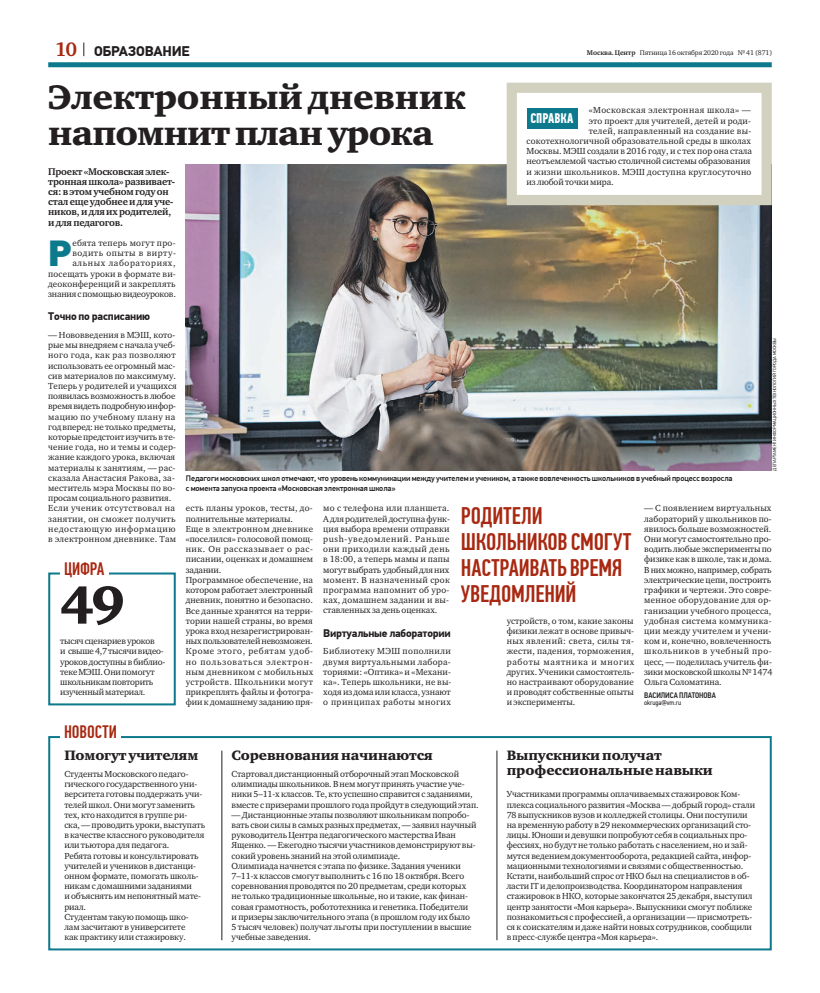
<style>
.page{position:relative;width:820px;height:993px;background:#fff}
.page>*{position:absolute;margin:0;border:0;box-sizing:border-box;transform-origin:0 0}
.t1{font:53px "Charter ITC Black";color:#231f20}
.t2{font:900 36.2px "PF Din Text Pro";color:#0c7a8c}
.t3{font:35px/36px "Charter ITC Black";letter-spacing:-.005em;color:#231f20}
.t4{font:500 24px/26px "PF Din Text Comp Pro";letter-spacing:-.01em;color:#a82811}
.t5{font:500 18px "PF Din Text Comp Pro";letter-spacing:-.01em;color:#a82811}
.t6{font:14px/15px "Charter ITC Black";letter-spacing:-.01em;color:#231f20}
.t7{font:700 14px "PF Din Text Pro";letter-spacing:-.015em;color:#231f20}
.t8{font:700 13.9px "PF Din Text Comp Pro";letter-spacing:-.005em;color:#fff}
.t9{font:700 11px "PF Din Text Pro";letter-spacing:-.02em;color:#231f20}
.t10{font:700 10px/10.2px "Charter ITC";letter-spacing:-.02em;color:#231f20}
.t11{font:9px/10.2px "Charter ITC";letter-spacing:-.01em;color:#231f20}
.t12{font:9px/10.2px "Charter ITC";letter-spacing:.01em;color:#231f20}
.t13{font:9px/10.2px "Charter ITC";letter-spacing:.015em;color:#231f20;text-align:right}
.t14{font:9px "Charter ITC";letter-spacing:.025em;color:#231f20}
.t15{font:9px "Charter ITC";letter-spacing:.045em;color:#231f20}
.t16{font:500 8px/10.2px "PF Din Text Pro";letter-spacing:-.01em;color:#231f20}
.t17{font:500 8px "PF Din Text Cond Pro";letter-spacing:-.01em;color:#231f20}
.t18{font:7px "Charter ITC";letter-spacing:-.01em;color:#231f20}
.t19{font:7px "PF Din Text Cond Pro";letter-spacing:-.01em;color:#231f20}
.t20{font:4.5px "PF Din Text Pro";color:#231f20}
.s1{font-family:"Charter ITC";font-size:20px;color:#a82811}
.s2{font-weight:700}
</style>
<div class="page">
<div style="left:48px;top:62px;width:723px;height:5px;background:#0c7a8c"></div>
<svg style="left:83px;top:43px;width:1px;height:13px"></svg>
<div style="left:48px;top:735px;width:723px;height:215px;border:2px solid #0c7a8c"></div>
<div style="left:60px;top:721px;width:61px;height:20px;background:#fff"></div>
<hr style="left:221px;top:750px;width:1px;height:189px;background:#231f20">
<hr style="left:496px;top:750px;width:1px;height:189px;background:#231f20">
<div style="left:48px;top:572px;width:128px;height:133px;border:2px solid #0c7a8c"></div>
<div style="left:60px;top:558px;width:49px;height:21px;background:#fff"></div>
<img style="left:186px;top:164px;width:585px;height:306px">
<div style="left:506px;top:83px;width:265px;height:122px;background:#fff;border:10px solid #d2d1bf"></div>
<div style="left:526px;top:108px;width:51px;height:20px;background:#0c7a8c"></div>
<p class="t7" style="left:55px;top:46px;width:136px"><span class="s1">10</span> ОБРАЗОВАНИЕ</p>
<p class="t18" style="left:586px;top:48px;width:187px"><span class="s2">Москва. Центр</span> Пятница 16 октября 2020 года № 41 (871)</p>
<p class="t3" style="left:48px;top:79px;width:419px">Электронный дневник напомнит план урока</p>
<p class="t15" style="left:588px;top:105px;width:163px">«Московская электронная школа» —</p>
<p class="t13" style="left:588px;top:115px;width:164px">это проект для учителей, детей и роди-</p>
<p class="t14" style="left:588px;top:125px;width:164px">телей, направленный на создание вы-</p>
<p class="t13" style="left:526px;top:136px;width:226px">сокотехнологичной образовательной среды в школах</p>
<p class="t11" style="left:526px;top:146px;width:227px">Москвы. МЭШ создали в 2016 году, и с тех пор она стала</p>
<p class="t11" style="left:526px;top:156px;width:225px">неотъемлемой частью столичной системы образования</p>
<p class="t14" style="left:526px;top:166px;width:226px">и жизни школьников. МЭШ доступна круглосуточно</p>
<p class="t11" style="left:526px;top:176px;width:89px">из любой точки мира.</p>
<p class="t8" style="left:530px;top:112px;width:45px">СПРАВКА</p>
<p class="t10" style="left:48px;top:166px;width:128px">Проект «Московская элек&shy;тронная школа» развивает&shy;ся: в этом учебном году он стал еще удобнее и для уче&shy;ников, и для их родителей, и для педагогов.</p>
<p class="t2" style="left:48px;top:239px;width:25px">Р</p>
<p class="t13" style="left:48px;top:238px;width:129px">ебята теперь могут про&shy;водить опыты в вирту&shy;альных лабораториях, посещать уроки в формате ви&shy;деоконференций и закреплять знания с помощью видеоуроков.</p>
<p class="t9" style="left:48px;top:312px;width:103px">Точно по расписанию</p>
<p class="t11" style="left:48px;top:329px;width:130px">— Нововведения в МЭШ, кото&shy;рые мы внедряем с начала учеб&shy;ного года, как раз позволяют использовать ее огромный мас&shy;сив материалов по максимуму.<br>Теперь у родителей и учащихся появилась возможность в любое время видеть подробную инфор&shy;мацию по учебному плану на год вперед: не только предметы, которые предстоит изучить в те&shy;чение года, но и темы и содер&shy;жание каждого урока, включая материалы к занятиям, — рас&shy;сказала Анастасия Ракова, за&shy;меститель мэра Москвы по во&shy;просам социального развития.<br>Если ученик отсутствовал на занятии, он сможет получить недостающую информацию в электронном дневнике. Там</p>
<p class="t20" style="left:772px;top:470px;width:134px;rotate:-90deg">ДЕПАРТАМЕНТИНФОРМАЦИОННЫХ ТЕХНОЛОГИЙГОРОДА МОСКВЫ</p>
<p class="t16" style="left:186px;top:473px;width:548px">Педагоги московских школ отмечают, что уровень коммуникации между учителем и учеником, а также вовлеченность школьников в учебный процесс возросла с момента запуска проекта «Московская электронная школа»</p>
<p class="t12" style="left:186px;top:503px;width:129px">есть планы уроков, тесты, до&shy;полнительные материалы.<br>Еще в электронном дневнике «поселился» голосовой помощ&shy;ник. Он рассказывает о рас&shy;писании, оценках и домашнем задании.<br>Программное обеспечение, на котором работает электронный дневник, понятно и безопасно.<br>Все данные хранятся на терри&shy;тории нашей страны, во время урока вход незарегистрирован&shy;ных пользователей невозможен.<br>Кроме этого, ребятам удоб&shy;но пользоваться электрон&shy;ным дневником с мобильных устройств. Школьники могут прикреплять файлы и фотогра&shy;фии к домашнему заданию пря-</p>
<p class="t11" style="left:323px;top:503px;width:128px;text-align:justify">мо с телефона или планшета.<br>А для родителей доступна функ&shy;ция выбора времени отправки push-уведомлений. Раньше они приходили каждый день в 18:00, а теперь мамы и папы могут выбрать удобный для них момент. В назначенный срок программа напомнит об уро&shy;ках, домашнем задании и вы&shy;ставленных за день оценках.</p>
<p class="t11" style="left:644px;top:503px;width:129px;text-align:justify">— С появлением виртуальных лабораторий у школьников по&shy;явилось больше возможностей.<br>Они могут самостоятельно про&shy;водить любые эксперименты по физике как в школе, так и дома.<br>В них можно, например, собрать электрические цепи, построить графики и чертежи. Это совре&shy;менное оборудование для ор&shy;ганизации учебного процесса, удобная система коммуника&shy;ции между учителем и учени&shy;ком и, конечно, вовлеченность школьников в учебный про&shy;цесс, — поделилась учитель фи&shy;зики московской школы № 1474<br>Ольга Соломатина.</p>
<p class="t17" style="left:644px;top:691px;width:73px">ВАСИЛИСА ПЛАТОНОВА</p>
<p class="t19" style="left:644px;top:698px;width:38px">okruga@vm.ru</p>
<p class="t4" style="left:460px;top:505px;width:172px">РОДИТЕЛИ<br>ШКОЛЬНИКОВ СМОГУТ<br>НАСТРАИВАТЬ ВРЕМЯ<br>УВЕДОМЛЕНИЙ</p>
<p class="t5" style="left:64px;top:561px;width:42px">ЦИФРА</p>
<p class="t1" style="left:60px;top:571px;width:66px">49</p>
<p class="t11" style="left:506px;top:615px;width:129px;text-align:justify">устройств, о том, какие законы физики лежат в основе привыч&shy;ных явлений: света, силы тя&shy;жести, падения, торможения, работы маятника и многих других. Ученики самостоятель&shy;но настраивают оборудование и проводят собственные опыты и эксперименты.</p>
<p class="t9" style="left:323px;top:628px;width:129px">Виртуальные лаборатории</p>
<p class="t11" style="left:323px;top:646px;width:130px;text-align:justify">Библиотеку МЭШ пополнили двумя виртуальными лабора&shy;ториями: «Оптика» и «Механи&shy;ка». Теперь школьники, не вы&shy;ходя из дома или класса, узнают о принципах работы многих</p>
<p class="t11" style="left:60px;top:635px;width:107px">тысяч сценариев уроков<br>и свыше 4,7 тысячи видео&shy;уроков доступны в библио&shy;теке МЭШ. Они помогут школьникам повторить изученный материал.</p>
<p class="t5" style="left:64px;top:724px;width:54px">НОВОСТИ</p>
<p class="t6" style="left:64px;top:747px;width:135px">Помогут учителям</p>
<p class="t11" style="left:64px;top:768px;width:142px">Студенты Московского педаго&shy;гического государственного уни&shy;верситета готовы поддержать учи&shy;телей школ. Они могут заменить тех, кто находится в группе ри-<br>ска, — проводить уроки, выступать в качестве классного руководителя или тьютора для педагога.<br>Ребята готовы и консультировать учителей и учеников в дистанци&shy;онном формате, помогать школь&shy;никам с домашними заданиями<br>и объяснять им непонятный мате&shy;риал.<br>Студентам такую помощь шко&shy;лам засчитают в университете<br>как практику или стажировку.</p>
<p class="t6" style="left:231px;top:747px;width:203px">Соревнования начинаются</p>
<p class="t11" style="left:231px;top:768px;width:248px">Стартовал дистанционный отборочный этап Московской олимпиады школьников. В нем могут принять участие уче&shy;ники 5–11-х классов. Те, кто успешно справится с заданиями, вместе с призерами прошлого года пройдут в следующий этап.</p>
<p class="t11" style="left:231px;top:809px;width:246px">— Дистанционные этапы позволяют школьникам попробо&shy;вать свои силы в самых разных предметах, — заявил научный руководитель Центра педагогического мастерства Иван Ященко. — Ежегодно тысячи участников демонстрируют вы&shy;сокий уровень знаний на этой олимпиаде.<br>Олимпиада начнется с этапа по физике. Задания ученики 7–11-х классов смогут выполнить с 16 по 18 октября. Всего соревнования проводятся по 20 предметам, среди которых не только традиционные школьные, но и такие, как финан&shy;совая грамотность, робототехника и генетика. Победители<br>и призеры заключительного этапа (в прошлом году их было 5 тысяч человек) получат льготы при поступлении в высшие учебные заведения.</p>
<p class="t6" style="left:506px;top:747px;width:207px">Выпускники получат профессиональные навыки</p>
<p class="t11" style="left:506px;top:788px;width:250px">Участниками программы оплачиваемых стажировок Ком&shy;плекса социального развития «Москва — добрый город» стали 78 выпускников вузов и колледжей столицы. Они поступили на временную работу в 29 некоммерческих организаций сто&shy;лицы. Юноши и девушки попробуют себя в социальных про&shy;фессиях, но будут не только работать с населением, но и зай&shy;мутся ведением документооборота, редакцией сайта, инфор&shy;мационными технологиями и связями с общественностью.<br>Кстати, наибольший спрос от НКО был на специалистов в об&shy;ласти IT и делопроизводства. Координатором направления стажировок в НКО, которые закончатся 25 декабря, выступил центр занятости «Моя карьера». Выпускники смогут поближе познакомиться с профессией, а организации — присмотреть&shy;ся к соискателям и даже найти новых сотрудников, сообщили в пресс-службе центра «Моя карьера».</p>
</div>
